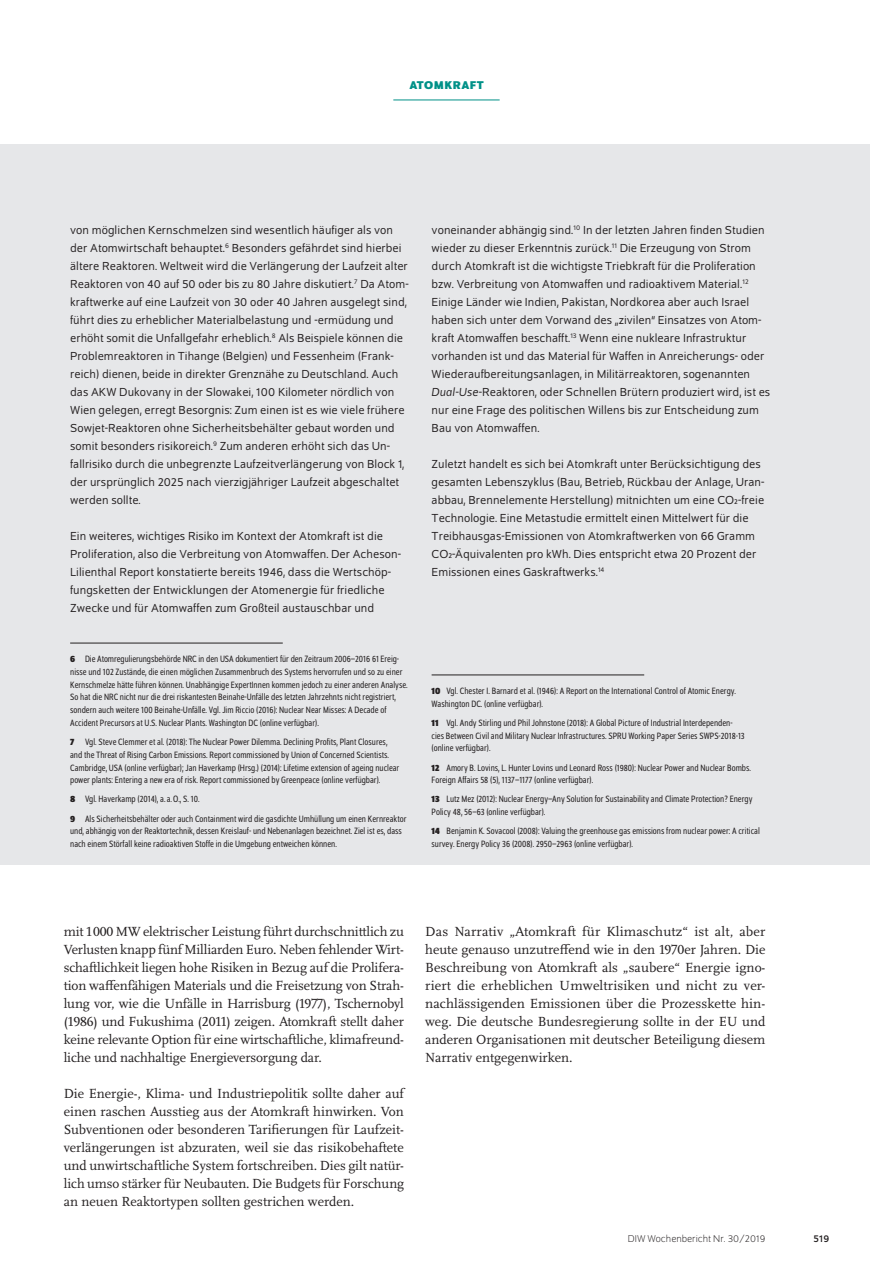
<style>
.page{position:relative;width:893px;height:1263px;background:#fff}
.page>*{position:absolute;margin:0;border:0;box-sizing:border-box;transform-origin:0 0}
.t1{font:13.8px/18px "Scala Pro";color:#231f20;text-align:justify}
.t2{font:12.3px/18px "Schumpeter Blond";letter-spacing:.005em;color:#231f20}
.t3{font:700 12px "Schumpeter";color:#009188}
.t4{font:300 10.5px "Schumpeter";color:#231f20}
.t5{font:10.5px "Schumpeter";color:#231f20}
.t6{font:semi-condensed 9.75px/12.8px "Schumpeter Blond";color:#231f20}
.s1{font-family:"Schumpeter";font-weight:700}
.s2{font-style:italic}
</style>
<div class="page">
<hr style="left:393px;top:100px;width:107px;height:1px;background:#009188">
<div style="left:0;top:144px;width:122px;height:720px;background:#e6e7e9"></div>
<div style="left:36px;top:144px;width:834px;height:720px;background:#e6e7e9"></div>
<hr style="left:70px;top:643px;width:213px;height:1px;background:#231f20">
<hr style="left:432px;top:674px;width:212px;height:1px;background:#231f20">
<p class="t3" style="left:409px;top:79px;width:17px">ATOMKRAFT</p>
<p class="t2" style="left:70px;top:221px;width:340px">von möglichen Kernschmelzen sind wesentlich häufiger als von der Atomwirtschaft behauptet.<sup>6</sup> Besonders gefährdet sind hierbei ältere Reaktoren. Weltweit wird die Verlängerung der Laufzeit alter Reaktoren von 40 auf 50 oder bis zu 80 Jahre diskutiert.<sup>7</sup> Da Atom&shy;kraftwerke auf eine Laufzeit von 30 oder 40 Jahren ausgelegt sind, führt dies zu erheblicher Materialbelastung und -ermüdung und erhöht somit die Unfallgefahr erheblich.<sup>8</sup> Als Beispiele können die Problemreaktoren in Tihange (Belgien) und Fessenheim (Frank&shy;reich) dienen, beide in direkter Grenznähe zu Deutschland. Auch das AKW Dukovany in der Slowakei, 100 Kilometer nördlich von Wien gelegen, erregt Besorgnis: Zum einen ist es wie viele frühere Sowjet-Reaktoren ohne Sicherheitsbehälter gebaut worden und somit besonders risikoreich.<sup>9</sup> Zum anderen erhöht sich das Un&shy;fallrisiko durch die unbegrenzte Laufzeitverlängerung von Block 1, der ursprünglich 2025 nach vierzigjähriger Laufzeit abgeschaltet werden sollte.</p>
<p class="t2" style="left:70px;top:527px;width:331px">Ein weiteres, wichtiges Risiko im Kontext der Atomkraft ist die Proliferation, also die Verbreitung von Atomwaffen. Der Acheson-- Lilienthal Report konstatierte bereits 1946, dass die Wertschöp&shy;fungsketten der Entwicklungen der Atomenergie für friedliche Zwecke und für Atomwaffen zum Großteil austauschbar und</p>
<p class="t6" style="left:70px;top:653px;width:339px"><span class="s1">6</span> Die Atomregulierungsbehörde NRC in den USA dokumentiert für den Zeitraum 2006–2016 61 Ereig&shy;nisse und 102 Zustände, die einen möglichen Zusammenbruch des Systems hervorrufen und so zu einer Kernschmelze hätte führen können. Unabhängige ExpertInnen kommen jedoch zu einer anderen Analyse.<br>So hat die NRC nicht nur die drei riskantesten Beinahe-Unfälle des letzten Jahrzehnts nicht registriert, sondern auch weitere 100 Beinahe-Unfälle. Vgl. Jim Riccio (2016): Nuclear Near Misses: A Decade of Accident Precursors at U.S. Nuclear Plants. Washington DC (online verfügbar).</p>
<p class="t6" style="left:70px;top:736px;width:331px"><span class="s1">7</span> Vgl. Steve Clemmer et al. (2018): The Nuclear Power Dilemma. Declining Profits, Plant Closures, and the Threat of Rising Carbon Emissions. Report commissioned by Union of Concerned Scientists.<br>Cambridge, USA (online verfügbar); Jan Haverkamp (Hrsg.) (2014): Lifetime extension of ageing nuclear power plants: Entering a new era of risk. Report commissioned by Greenpeace (online verfügbar).</p>
<p class="t6" style="left:70px;top:790px;width:338px;line-height:19.2px"><span class="s1">8</span> Vgl. Haverkamp (2014), a.a.O., S. 10.<br><span class="s1">9</span> Als Sicherheitsbehälter oder auch Containment wird die gasdichte Umhüllung um einen Kernreaktor</p>
<p class="t6" style="left:70px;top:825px;width:333px">und, abhängig von der Reaktortechnik, dessen Kreislauf- und Nebenanlagen bezeichnet. Ziel ist es, dass nach einem Störfall keine radioaktiven Stoffe in die Umgebung entweichen können.</p>
<p class="t2" style="left:432px;top:221px;width:340px">voneinander abhängig sind.<sup>10</sup> In der letzten Jahren finden Studien wieder zu dieser Erkenntnis zurück.<sup>11</sup> Die Erzeugung von Strom durch Atomkraft ist die wichtigste Triebkraft für die Proliferation bzw. Verbreitung von Atomwaffen und radioaktivem Material.<sup>12<br></sup>Einige Länder wie Indien, Pakistan, Nordkorea aber auch Israel haben sich unter dem Vorwand des „zivilen“ Einsatzes von Atom&shy;kraft Atomwaffen beschafft.<sup>13</sup> Wenn eine nukleare Infrastruktur vorhanden ist und das Material für Waffen in Anreicherungs- oder Wiederaufbereitungsanlagen, in Militärreaktoren, sogenannten <span class="s2">Dual-Use</span>-Reaktoren, oder Schnellen Brütern produziert wird, ist es nur eine Frage des politischen Willens bis zur Entscheidung zum Bau von Atomwaffen.</p>
<p class="t2" style="left:432px;top:455px;width:334px">Zuletzt handelt es sich bei Atomkraft unter Berücksichtigung des gesamten Lebenszyklus (Bau, Betrieb, Rückbau der Anlage, Uran&shy;abbau, Brennelemente Herstellung) mitnichten um eine CO2-freie Technologie. Eine Metastudie ermittelt einen Mittelwert für die Treibhausgas-Emissionen von Atomkraftwerken von 66 Gramm CO2-Äquivalenten pro kWh. Dies entspricht etwa 20 Prozent der Emissionen eines Gaskraftwerks.<sup>14</sup></p>
<p class="t6" style="left:432px;top:685px;width:306px"><span class="s1">10</span> Vgl. Chester I. Barnard et al. (1946): A Report on the International Control of Atomic Energy.<br>Washington DC. (online verfügbar).</p>
<p class="t6" style="left:432px;top:717px;width:315px"><span class="s1">11</span> Vgl. Andy Stirling und Phil Johnstone (2018): A Global Picture of Industrial Interdependen&shy;cies Between Civil and Military Nuclear Infrastructures. SPRU Working Paper Series SWPS-2018-13 (online verfügbar).</p>
<p class="t6" style="left:432px;top:761px;width:321px"><span class="s1">12</span> Amory B. Lovins, L. Hunter Lovins und Leonard Ross (1980): Nuclear Power and Nuclear Bombs.<br>Foreign Affairs 58 (5), 1137–1177 (online verfügbar).</p>
<p class="t6" style="left:432px;top:793px;width:322px"><span class="s1">13</span> Lutz Mez (2012): Nuclear Energy–Any Solution for Sustainability and Climate Protection? Energy<br>Policy 48, 56–63 (online verfügbar).</p>
<p class="t6" style="left:432px;top:825px;width:330px"><span class="s1">14</span> Benjamin K. Sovacool (2008): Valuing the greenhouse gas emissions from nuclear power: A critical survey. Energy Policy 36 (2008). 2950–2963 (online verfügbar).</p>
<p class="t1" style="left:64px;top:922px;width:342px">mit 1000 MW elektrischer Leistung führt durchschnittlich zu Verlusten knapp fünf Milliarden Euro. Neben fehlender Wirt&shy;schaftlichkeit liegen hohe Risiken in Bezug auf die Prolifera&shy;tion waffenfähigen Materials und die Freisetzung von Strah&shy;lung vor, wie die Unfälle in Harrisburg (1977), Tschernobyl (1986) und Fukushima (2011) zeigen. Atomkraft stellt daher keine relevante Option für eine wirtschaftliche, klimafreund&shy;liche und nachhaltige Energieversorgung dar.</p>
<p class="t1" style="left:64px;top:1084px;width:342px">Die Energie-, Klima- und Industriepolitik sollte daher auf einen raschen Ausstieg aus der Atomkraft hinwirken. Von Subventionen oder besonderen Tarifierungen für Laufzeit&shy;verlängerungen ist abzuraten, weil sie das risikobehaftete und unwirtschaftliche System fortschreiben. Dies gilt natür&shy;lich umso stärker für Neubauten. Die Budgets für Forschung an neuen Reaktortypen sollten gestrichen werden.</p>
<p class="t1" style="left:425px;top:922px;width:342px">Das Narrativ „Atomkraft für Klimaschutz“ ist alt, aber heute genauso unzutreffend wie in den 1970er Jahren. Die Beschreibung von Atomkraft als „saubere“ Energie igno&shy;riert die erheblichen Umweltrisiken und nicht zu ver&shy;nachlässigenden Emissionen über die Prozesskette hin&shy;weg. Die deutsche Bundesregierung sollte in der EU und anderen Organisationen mit deutscher Beteiligung diesem Narrativ entgegenwirken.</p>
<p class="t4" style="left:628px;top:1234px;width:139px">DIW Wochenbericht Nr. 30/2019</p>
<p class="t5" style="left:814px;top:1233px;width:17px">519</p>
</div>
